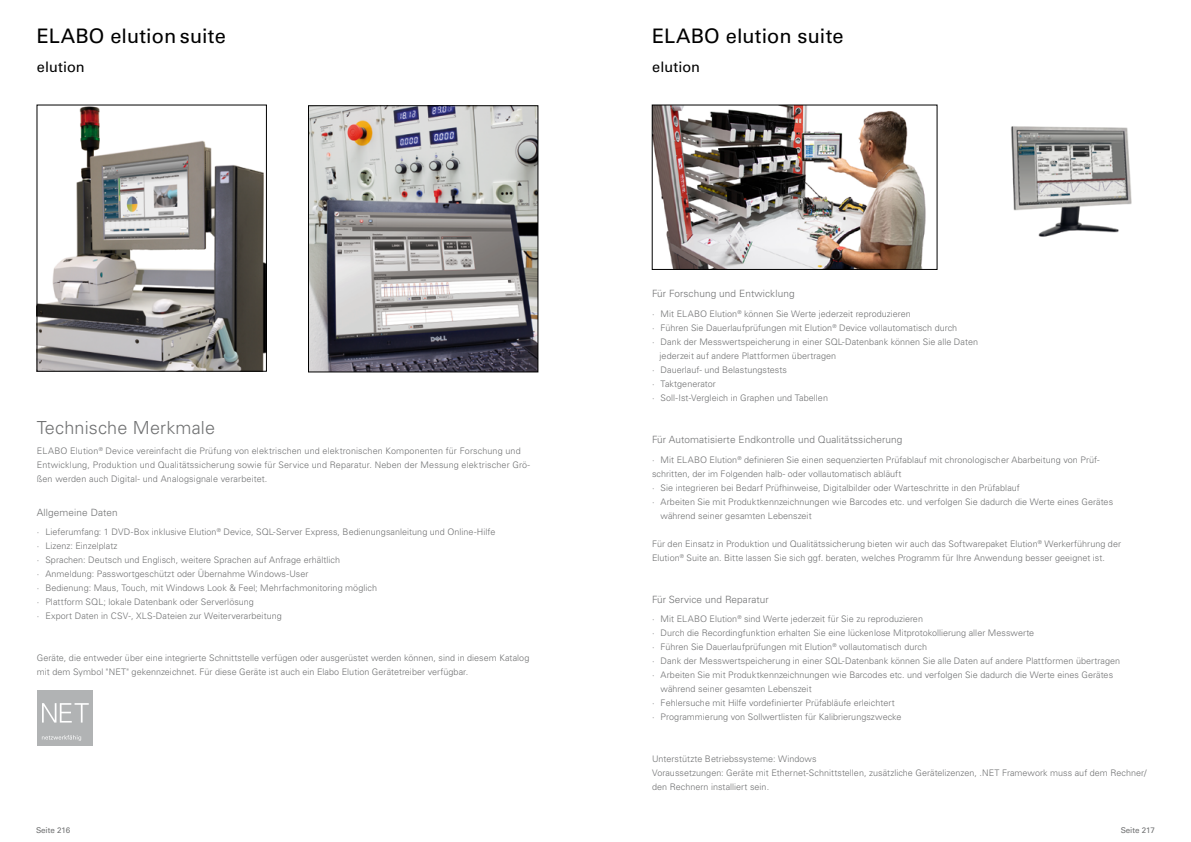
<style>
.page{position:relative;width:1191px;height:842px;background:#fff}
.page>*{position:absolute;margin:0;border:0;box-sizing:border-box;transform-origin:0 0}
.t1{font:20px "Univers LT Pro 55 Roman";letter-spacing:.005em;color:#000}
.t2{font:300 18px "Univers LT Pro 45";letter-spacing:.01em;color:#707172}
.t3{font:14.5px "Univers LT Pro 55 Roman";letter-spacing:.005em;color:#000}
.t4{font:300 10px "Univers LT Pro 45";letter-spacing:.01em;color:#707172}
.t5{font:300 9px/14px "Univers LT Pro 45";letter-spacing:.005em;color:#707172}
.t6{font:8px "Univers LT Pro 55 Roman";color:#707172}
</style>
<div class="page">
<img style="left:39px;top:107px;width:225px;height:262px">
<img style="left:310px;top:108px;width:226px;height:262px">
<div style="left:308px;top:106px;width:230px;height:266px;border:1px solid #000"></div>
<img style="left:1011px;top:126px;width:121px;height:111px">
<img style="left:654px;top:107px;width:272px;height:161px">
<div style="left:652px;top:105px;width:285px;height:165px;border:1px solid #000"></div>
<div style="left:37px;top:690px;width:56px;height:55px;background:#b1b3b4"></div>
<svg style="left:42px;top:735px;width:39px;height:6px"></svg>
<svg style="left:42px;top:703px;width:47px;height:19px"></svg>
<h1 class="t1" style="left:37px;top:24px;width:190px">ELABO elution suite</h1>
<h3 class="t3" style="left:37px;top:58px;width:49px">elution</h3>
<h2 class="t2" style="left:37px;top:417px;width:180px">Technische Merkmale</h2>
<p class="t5" style="left:37px;top:444px;width:495px">ELABO Elution<sup>®</sup> Device vereinfacht die Prüfung von elektrischen und elektronischen Komponenten für Forschung und<br>Entwicklung, Produktion und Qualitätssicherung sowie für Service und Reparatur. Neben der Messung elektrischer Grö&shy;ßen werden auch Digital- und Analogsignale verarbeitet.</p>
<p class="t4" style="left:37px;top:506px;width:82px">Allgemeine Daten</p>
<p class="t5" style="left:37px;top:525px;width:460px">· Lieferumfang: 1 DVD-Box inklusive Elution<sup>®</sup> Device, SQL-Server Express, Bedienungsanleitung und Online-Hilfe · Lizenz: Einzelplatz<br>· Sprachen: Deutsch und Englisch, weitere Sprachen auf Anfrage erhältlich<br>· Anmeldung: Passwortgeschützt oder Übernahme Windows-User<br>· Bedienung: Maus, Touch, mit Windows Look &amp; Feel; Mehrfachmonitoring möglich<br>· Plattform SQL; lokale Datenbank oder Serverlösung<br>· Export Daten in CSV-, XLS-Dateien zur Weiterverarbeitung</p>
<p class="t5" style="left:37px;top:651px;width:494px">Geräte, die entweder über eine integrierte Schnittstelle verfügen oder ausgerüstet werden können, sind in diesem Katalog mit dem Symbol "NET" gekennzeichnet. Für diese Geräte ist auch ein Elabo Elution Gerätetreiber verfügbar.</p>
<h1 class="t1" style="left:652px;top:24px;width:193px">ELABO elution suite</h1>
<h3 class="t3" style="left:652px;top:58px;width:49px">elution</h3>
<p class="t4" style="left:652px;top:288px;width:144px">Für Forschung und Entwicklung</p>
<p class="t5" style="left:652px;top:307px;width:260px">· Mit ELABO Elution<sup>®</sup> können Sie Werte jederzeit reproduzieren</p>
<p class="t5" style="left:652px;top:321px;width:307px">· Führen Sie Dauerlaufprüfungen mit Elution<sup>®</sup> Device vollautomatisch durch</p>
<p class="t5" style="left:652px;top:335px;width:327px">· Dank der Messwertspeicherung in einer SQL-Datenbank können Sie alle Daten</p>
<p class="t5" style="left:659px;top:349px;width:178px">jederzeit auf andere Plattformen übertragen</p>
<p class="t5" style="left:652px;top:363px;width:136px">· Dauerlauf- und Belastungstests</p>
<p class="t5" style="left:652px;top:377px;width:65px">· Taktgenerator</p>
<p class="t5" style="left:652px;top:391px;width:177px">· Soll-Ist-Vergleich in Graphen und Tabellen</p>
<p class="t4" style="left:652px;top:433px;width:252px">Für Automatisierte Endkontrolle und Qualitätssicherung</p>
<p class="t5" style="left:652px;top:452px;width:449px">· Mit ELABO Elution<sup>®</sup> definieren Sie einen sequenzierten Prüfablauf mit chronologischer Abarbeitung von Prüf-</p>
<p class="t5" style="left:652px;top:466px;width:251px">schritten, der im Folgenden halb- oder vollautomatisch abläuft</p>
<p class="t5" style="left:652px;top:480px;width:369px">· Sie integrieren bei Bedarf Prüfhinweise, Digitalbilder oder Warteschritte in den Prüfablauf</p>
<p class="t5" style="left:652px;top:494px;width:462px">· Arbeiten Sie mit Produktkennzeichnungen wie Barcodes etc. und verfolgen Sie dadurch die Werte eines Gerätes</p>
<p class="t5" style="left:660px;top:508px;width:153px">während seiner gesamten Lebenszeit</p>
<p class="t5" style="left:652px;top:536px;width:470px">Für den Einsatz in Produktion und Qualitätssicherung bieten wir auch das Softwarepaket Elution<sup>®</sup> Werkerführung der<br>Elution<sup>®</sup> Suite an. Bitte lassen Sie sich ggf. beraten, welches Programm für Ihre Anwendung besser geeignet ist.</p>
<p class="t4" style="left:652px;top:593px;width:118px">Für Service und Reparatur</p>
<p class="t5" style="left:652px;top:612px;width:272px">· Mit ELABO Elution<sup>®</sup> sind Werte jederzeit für Sie zu reproduzieren</p>
<p class="t5" style="left:652px;top:626px;width:384px">· Durch die Recordingfunktion erhalten Sie eine lückenlose Mitprotokollierung aller Messwerte</p>
<p class="t5" style="left:652px;top:640px;width:276px">· Führen Sie Dauerlaufprüfungen mit Elution<sup>®</sup> vollautomatisch durch</p>
<p class="t5" style="left:652px;top:654px;width:470px">· Dank der Messwertspeicherung in einer SQL-Datenbank können Sie alle Daten auf andere Plattformen übertragen</p>
<p class="t5" style="left:652px;top:668px;width:462px">· Arbeiten Sie mit Produktkennzeichnungen wie Barcodes etc. und verfolgen Sie dadurch die Werte eines Gerätes</p>
<p class="t5" style="left:660px;top:682px;width:153px">während seiner gesamten Lebenszeit</p>
<p class="t5" style="left:652px;top:696px;width:244px">· Fehlersuche mit Hilfe vordefinierter Prüfabläufe erleichtert</p>
<p class="t5" style="left:652px;top:710px;width:251px">· Programmierung von Sollwertlisten für Kalibrierungszwecke</p>
<p class="t5" style="left:652px;top:752px;width:496px">Unterstützte Betriebssysteme: Windows<br>Voraussetzungen: Geräte mit Ethernet-Schnittstellen, zusätzliche Gerätelizenzen, .NET Framework muss auf dem Rechner/ den Rechnern installiert sein.</p>
<p class="t6" style="left:36px;top:825px;width:36px">Seite 216</p>
<p class="t6" style="left:1120px;top:825px;width:36px">Seite 217</p>
</div>
